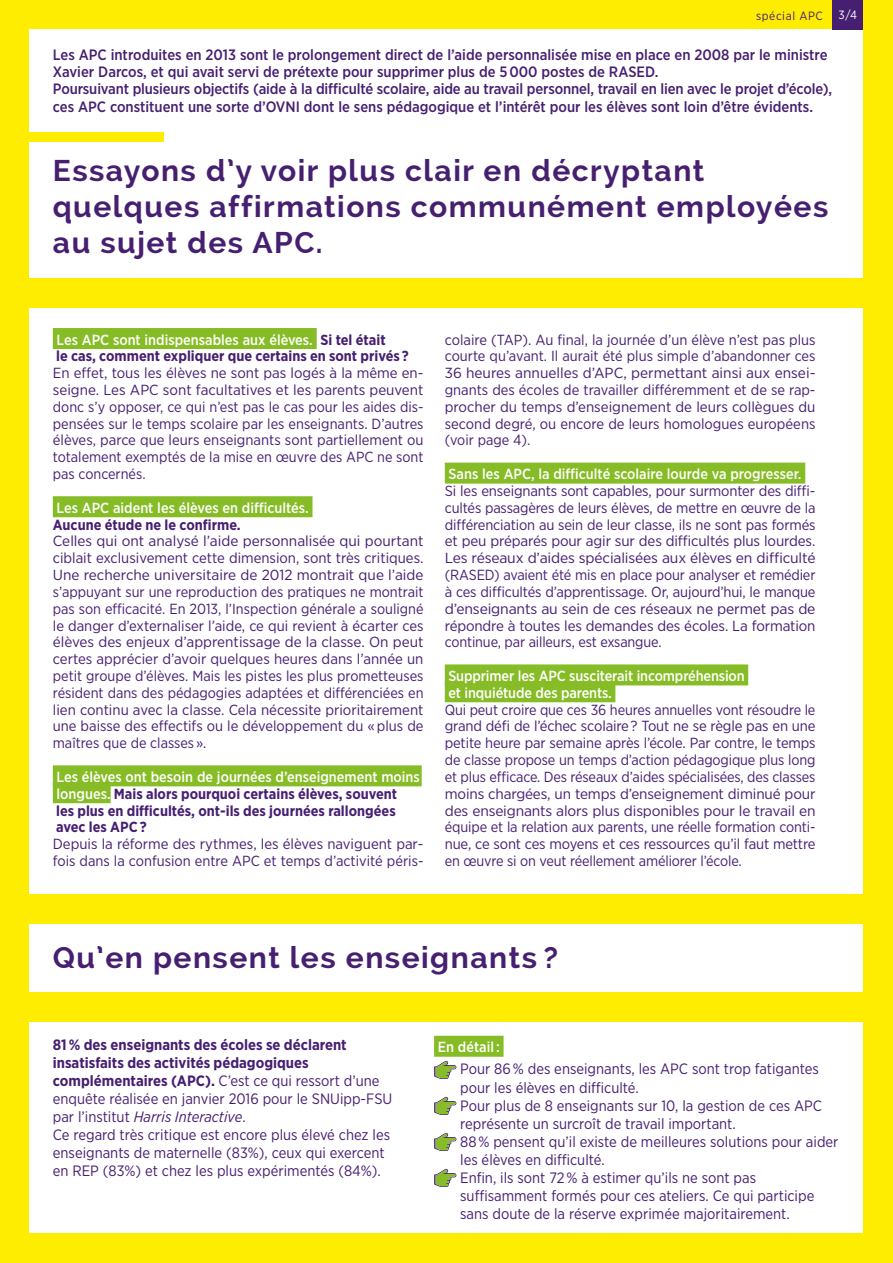
<style>
.page{position:relative;width:893px;height:1263px;background:#ffed00}
.page>*{position:absolute;margin:0;border:0;box-sizing:border-box;transform-origin:0 0}
.t1{font:700 30px/36px "Raleway";letter-spacing:.05em;color:#461f71}
.t2{font:15px/18px "Gotham Narrow";color:#461f71}
.t3{font:500 15px/17.2px "Gotham Narrow";color:#461f71}
.t4{font:14.7px/16.8px "Gotham Narrow";color:#461f71;text-align:justify}
.t5{font:14.7px/16.8px "Gotham Narrow";color:#461f71;text-align:justify;scale:1.07 1}
.t6{font:14.7px/16.8px "Gotham Narrow";color:#461f71;text-align:justify;scale:1.04 1}
.t7{font:700 14.7px/16.8px "Gotham Narrow";color:#461f71}
.t8{font:500 14.7px/16.8px "Gotham Narrow";letter-spacing:-.01em;color:#fff}
.t9{font:12px "Gotham Narrow";letter-spacing:.05em;color:#461f71}
.t10{font:12px "Gotham Narrow";color:#fff}
.s1{font-weight:500;color:#fff}
.s2{font-weight:700}
.s3{font-style:italic}
</style>
<div class="page">
<div style="left:30px;top:30px;width:833px;height:1203px;background:#fff"></div>
<div style="left:833px;top:0;width:30px;height:30px;background:#461f71"></div>
<div style="left:0;top:278px;width:893px;height:30px;background:#ffed00"></div>
<div style="left:0;top:992px;width:893px;height:29px;background:#ffed00"></div>
<div style="left:0;top:132px;width:163px;height:10px;background:#ffed00"></div>
<div style="left:0;top:894px;width:893px;height:30px;background:#ffed00"></div>
<div style="left:53px;top:328px;width:264px;height:21px;background:#86bc25"></div>
<div style="left:53px;top:496px;width:259px;height:21px;background:#86bc25"></div>
<div style="left:53px;top:765px;width:369px;height:21px;background:#86bc25"></div>
<div style="left:53px;top:782px;width:58px;height:21px;background:#86bc25"></div>
<div style="left:445px;top:463px;width:360px;height:21px;background:#86bc25"></div>
<div style="left:445px;top:664px;width:303px;height:21px;background:#86bc25"></div>
<div style="left:445px;top:681px;width:170px;height:21px;background:#86bc25"></div>
<div style="left:434px;top:1036px;width:70px;height:21px;background:#86bc25"></div>
<svg style="left:434px;top:1061px;width:22px;height:18px"></svg>
<svg style="left:434px;top:1097px;width:22px;height:18px"></svg>
<svg style="left:434px;top:1133px;width:22px;height:18px"></svg>
<svg style="left:434px;top:1169px;width:22px;height:18px"></svg>
<p class="t9" style="left:756px;top:8px;width:68px">spécial APC</p>
<p class="t10" style="left:838px;top:7px;width:20px">3/4</p>
<p class="t3" style="left:53px;top:46px;width:781px">Les APC introduites en 2013 sont le prolongement direct de l’aide personnalisée mise en place en 2008 par le ministre Xavier Darcos, et qui avait servi de prétexte pour supprimer plus de 5 000 postes de RASED.<br>Poursuivant plusieurs objectifs (aide à la difficulté scolaire, aide au travail personnel, travail en lien avec le projet d’école), ces APC constituent une sorte d’OVNI dont le sens pédagogique et l’intérêt pour les élèves sont loin d’être évidents.</p>
<h1 class="t1" style="left:53px;top:152px;width:777px">Essayons d’y voir plus clair en décryptant quelques affirmations communément employées au sujet des APC.</h1>
<p class="t7" style="left:56px;top:331px;width:354px"><span class="s1">Les APC sont indispensables aux élèves.</span> Si tel était<br>le cas, comment expliquer que certains en sont privés ?</p>
<p class="t6" style="left:53px;top:364px;width:358px">En effet, tous les élèves ne sont pas logés à la même en&shy;seigne. Les APC sont facultatives et les parents peuvent donc s’y opposer, ce qui n’est pas le cas pour les aides dis&shy;pensées sur le temps scolaire par les enseignants. D’autres élèves, parce que leurs enseignants sont partiellement ou totalement exemptés de la mise en œuvre des APC ne sont pas concernés.</p>
<p class="t8" style="left:57px;top:499px;width:254px">Les APC aident les élèves en difficultés.</p>
<p class="t7" style="left:53px;top:516px;width:190px">Aucune étude ne le confirme.</p>
<p class="t5" style="left:53px;top:532px;width:348px">Celles qui ont analysé l’aide personnalisée qui pourtant ciblait exclusivement cette dimension, sont très critiques.<br>Une recherche universitaire de 2012 montrait que l’aide s’appuyant sur une reproduction des pratiques ne montrait pas son efficacité. En 2013, l’Inspection générale a souligné le danger d’externaliser l’aide, ce qui revient à écarter ces élèves des enjeux d’apprentissage de la classe. On peut certes apprécier d’avoir quelques heures dans l’année un petit groupe d’élèves. Mais les pistes les plus prometteuses résident dans des pédagogies adaptées et différenciées en lien continu avec la classe. Cela nécessite prioritairement une baisse des effectifs ou le développement du « plus de maîtres que de classes ».</p>
<p class="t7" style="left:56px;top:768px;width:365px"><span class="s1">Les élèves ont besoin de journées d’enseignement moins longues.</span> Mais alors pourquoi certains élèves, souvent<br>les plus en difficultés, ont-ils des journées rallongées avec les APC ?</p>
<p class="t6" style="left:53px;top:835px;width:358px">Depuis la réforme des rythmes, les élèves naviguent par&shy;fois dans la confusion entre APC et temps d’activité péris-</p>
<p class="t4" style="left:445px;top:331px;width:372px">colaire (TAP). Au final, la journée d’un élève n’est pas plus courte qu’avant. Il aurait été plus simple d’abandonner ces 36 heures annuelles d’APC, permettant ainsi aux ensei&shy;gnants des écoles de travailler différemment et de se rap&shy;procher du temps d’enseignement de leurs collègues du second degré, ou encore de leurs homologues européens (voir page 4).</p>
<p class="t8" style="left:449px;top:465px;width:354px">Sans les APC, la difficulté scolaire lourde va progresser.</p>
<p class="t4" style="left:445px;top:482px;width:372px">Si les enseignants sont capables, pour surmonter des diffi&shy;cultés passagères de leurs élèves, de mettre en œuvre de la différenciation au sein de leur classe, ils ne sont pas formés et peu préparés pour agir sur des difficultés plus lourdes.<br>Les réseaux d’aides spécialisées aux élèves en difficulté (RASED) avaient été mis en place pour analyser et remédier à ces difficultés d’apprentissage. Or, aujourd’hui, le manque d’enseignants au sein de ces réseaux ne permet pas de répondre à toutes les demandes des écoles. La formation continue, par ailleurs, est exsangue.</p>
<p class="t8" style="left:448px;top:667px;width:298px">Supprimer les APC susciterait incompréhension et inquiétude des parents.</p>
<p class="t4" style="left:445px;top:701px;width:372px">Qui peut croire que ces 36 heures annuelles vont résoudre le grand défi de l’échec scolaire ? Tout ne se règle pas en une petite heure par semaine après l’école. Par contre, le temps de classe propose un temps d’action pédagogique plus long et plus efficace. Des réseaux d’aides spécialisées, des classes moins chargées, un temps d’enseignement diminué pour des enseignants alors plus disponibles pour le travail en équipe et la relation aux parents, une réelle formation conti&shy;nue, ce sont ces moyens et ces ressources qu’il faut mettre en œuvre si on veut réellement améliorer l’école.</p>
<h1 class="t1" style="left:53px;top:939px;width:507px">Qu’en pensent les enseignants ?</h1>
<p class="t2" style="left:53px;top:1036px;width:341px"><span class="s2">81 % des enseignants des écoles se déclarent insatisfaits des activités pédagogiques complémentaires (APC).</span> C’est ce qui ressort d’une enquête réalisée en janvier 2016 pour le SNUipp-FSU par l’institut <span class="s3">Harris Interactive</span>.<br>Ce regard très critique est encore plus élevé chez les enseignants de maternelle (83%), ceux qui exercent en REP (83%) et chez les plus expérimentés (84%).</p>
<p class="t8" style="left:438px;top:1038px;width:63px">En détail :</p>
<p class="t2" style="left:460px;top:1060px;width:380px">Pour 86 % des enseignants, les APC sont trop fatigantes pour les élèves en difficulté.<br>Pour plus de 8 enseignants sur 10, la gestion de ces APC représente un surcroît de travail important.<br>88 % pensent qu’il existe de meilleures solutions pour aider les élèves en difficulté.<br>Enfin, ils sont 72 % à estimer qu’ils ne sont pas suffisamment formés pour ces ateliers. Ce qui participe sans doute de la réserve exprimée majoritairement.</p>
</div>
